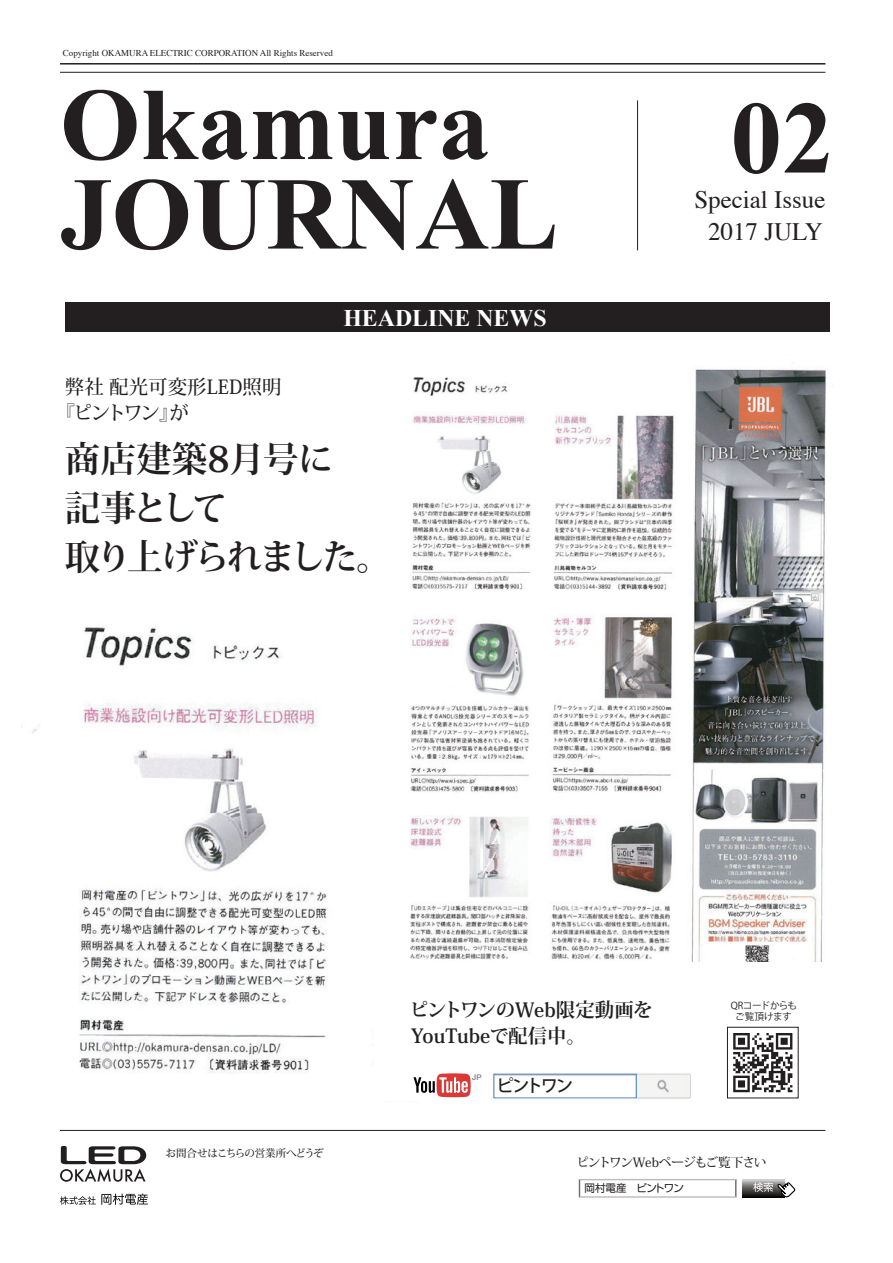
<style>
.page{position:relative;width:893px;height:1263px;background:#fff}
.page>*{position:absolute;margin:0;border:0;box-sizing:border-box;transform-origin:0 0}
.t1{font:700 103.05px/89.6px "Times New Roman";color:#231f20}
.t2{font:700 35.55px/49.2px "Koz Min Pr 6 N";letter-spacing:-.08em;color:#231f20}
.t3{font:25.05px "Times";color:#231f20}
.t4{font:700 23.85px "Times New Roman";color:#fff}
.t5{font:700 19.5px/25.5px "Koz Min Pr 6 N";letter-spacing:-.01em;color:#231f20}
.t6{font:500 19.5px/25.5px "Koz Min Pr 6 N";color:#231f20}
.t7{font:500 17.25px "Koz Go Pro";letter-spacing:-.14em;color:#231f20}
.t8{font:500 12.75px "Koz Min Pr 6 N";letter-spacing:-.07em;color:#231f20}
.t9{font:500 10.5px "Koz Min Pr 6 N";letter-spacing:-.01em;color:#231f20}
.t10{font:10.5px "Shin Go Pro";letter-spacing:-.07em;color:#231f20}
.t11{font:9.6px/11.6px "Koz Go Pro";letter-spacing:-.035em;color:#231f20;text-align:center}
.t12{font:9px "Times";color:#231f20}
.t13{font:500 7.8px "Helvetica Neue";color:#77787c}
</style>
<div class="page">
<img style="left:21px;top:626px;width:307px;height:447px">
<svg style="left:579px;top:1179px;width:157px;height:19px"></svg>
<svg style="left:742px;top:1180px;width:42px;height:17px"></svg>
<svg style="left:753px;top:1181px;width:43px;height:17px"></svg>
<hr style="left:60px;top:63px;width:765px;height:2px;background:#231f20">
<hr style="left:60px;top:72px;width:765px;height:1px;background:#231f20">
<hr style="left:60px;top:1130px;width:765px;height:1px;background:#231f20">
<hr style="left:637px;top:100px;width:1px;height:150px;background:#231f20">
<div style="left:65px;top:302px;width:764px;height:30px;background:#231f20"></div>
<svg style="left:60px;top:1146px;width:86px;height:36px"></svg>
<svg style="left:60px;top:1193px;width:88px;height:12px"></svg>
<img style="left:410px;top:362px;width:423px;height:599px">
<div style="left:727px;top:1027px;width:71px;height:71px;background:#fff;border:1px solid #231f20"></div>
<svg style="left:733px;top:1033px;width:59px;height:59px"></svg>
<img style="left:453px;top:1073px;width:238px;height:26px">
<div style="left:497px;top:1080px;width:42px;height:16px;background:#fff"></div>
<svg style="left:413px;top:1073px;width:58px;height:24px"></svg>
<p class="t12" style="left:63px;top:44px;width:272px">Copyright OKAMURA ELECTRIC CORPORATION All Rights Reserved</p>
<h1 class="t1" style="left:60px;top:77px;width:500px">Okamura<br>JOURNAL</h1>
<h3 class="t4" style="left:343px;top:301px;width:205px">HEADLINE NEWS</h3>
<h3 class="t6" style="left:56px;top:375px;width:228px;text-indent:9px">弊社 配光可変形LED照明『ピントワン』が</h3>
<h2 class="t2" style="left:65px;top:435px;width:328px">商店建築8月号に<br>記事として<br>取り上げられました。</h2>
<h1 class="t1" style="left:730px;top:91px;width:105px">02</h1>
<h3 class="t3" style="left:694px;top:176px;width:133px">Special Issue</h3>
<h3 class="t3" style="left:708px;top:208px;width:116px">2017 JULY</h3>
<p class="t9" style="left:166px;top:1147px;width:160px">お問合せはこちらの営業所へどうぞ</p>
<h3 class="t5" style="left:409px;top:998px;width:245px">ピントワンのWeb限定動画を<br>YouTubeで配信中。</h3>
<p class="t11" style="left:731px;top:1000px;width:68px">QRコードからもご覧頂けます</p>
<h3 class="t7" style="left:496px;top:1075px;width:78px">ピントワン</h3>
<p class="t13" style="left:472px;top:1071px;width:11px">JP</p>
<h3 class="t8" style="left:576px;top:1155px;width:192px">ピントワンWebページもご覧下さい</h3>
<p class="t10" style="left:585px;top:1180px;width:101px">岡村電産　ピントワン</p>
</div>
